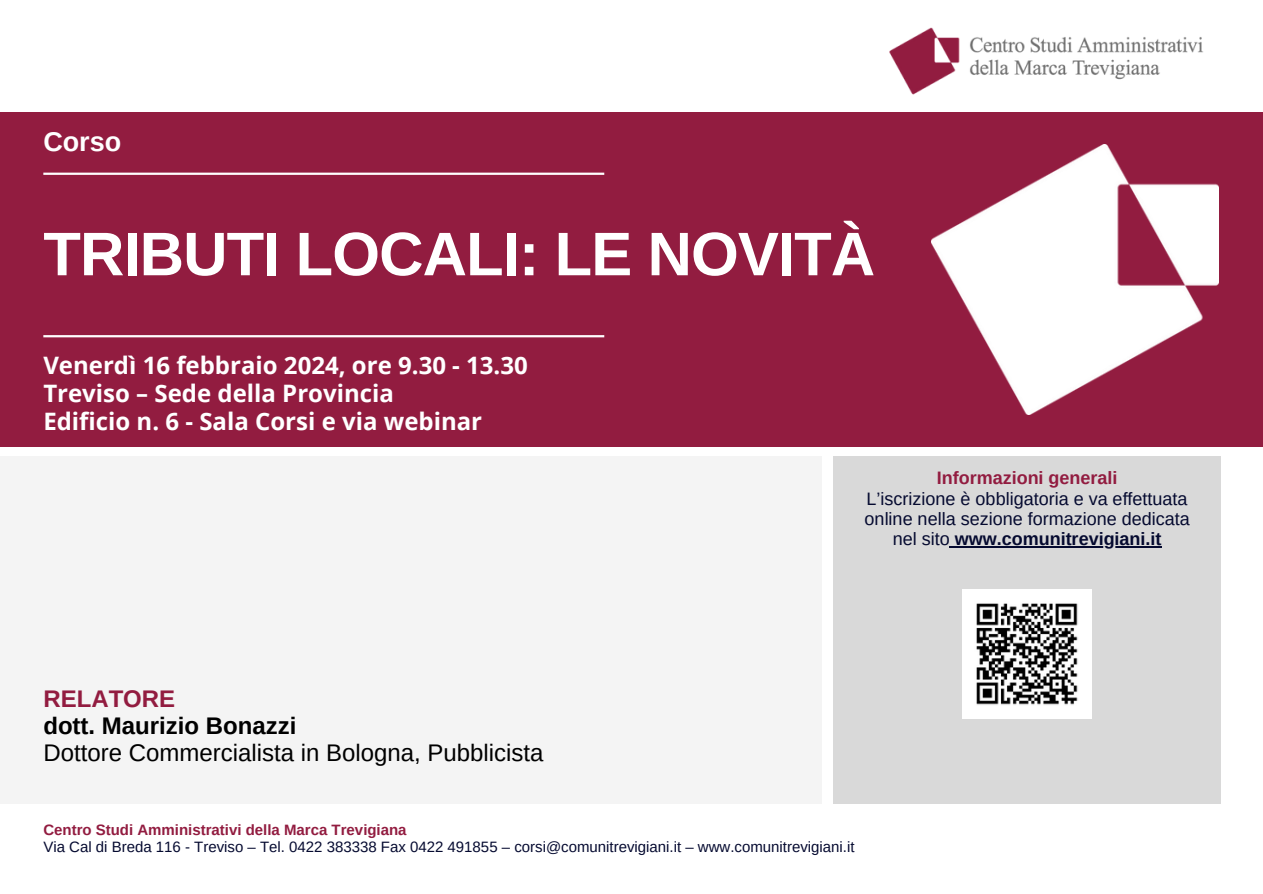
<style>
.page{position:relative;width:1263px;height:894px;background:#fff}
.page>*{position:absolute;margin:0;border:0;box-sizing:border-box;transform-origin:0 0}
.t1{font:700 61.5px "Arimo";letter-spacing:-.015em;color:#fff}
.t2{font:700 27px "Arimo";color:#fff}
.t3{font:700 24px "Open Sans";color:#fff}
.t4{font:24px "Arimo";color:#000}
.t5{font:700 24px "Arimo";color:#000}
.t6{font:700 24px "Arimo";color:#921c40}
.t7{font:18px "Arimo";color:#050a30}
.t8{font:700 18px "Arimo";color:#050a30}
.t9{font:700 18px "Arimo";color:#921c40}
.t10{font:15px "Arimo";color:#050a30}
.t11{font:700 15px "Arimo";color:#921c40}
.s1{font-weight:400}
</style>
<div class="page">
<div style="left:0;top:112px;width:1263px;height:334px;background:#921c40"></div>
<div style="left:0;top:456px;width:822px;height:348px;background:#f4f4f4"></div>
<div style="left:833px;top:456px;width:388px;height:348px;background:#d9d9d9"></div>
<img style="left:889px;top:27px;width:314px;height:68px">
<hr style="left:43px;top:335px;width:561px;height:2px;background:#fff">
<hr style="left:43px;top:172px;width:561px;height:3px;background:#fff">
<img style="left:932px;top:144px;width:287px;height:270px">
<img style="left:962px;top:589px;width:130px;height:129px">
<hr style="left:955px;top:546px;width:207px;height:1px;background:#050a30">
<p class="t2" style="left:43px;top:127px;width:79px">Corso</p>
<p class="t1" style="left:43px;top:219px;width:833px">TRIBUTI LOCALI: LE NOVITÀ</p>
<p class="t3" style="left:43px;top:348px;width:486px">Venerdì 16 febbraio 2024, ore 9.30 - 13.30</p>
<p class="t3" style="left:43px;top:376px;width:352px">Treviso – Sede della Provincia</p>
<p class="t3" style="left:43px;top:404px;width:440px">Edificio n. 6 - Sala Corsi e via webinar</p>
<p class="t9" style="left:937px;top:468px;width:182px">Informazioni generali</p>
<p class="t7" style="left:867px;top:488px;width:322px">L’iscrizione è obbligatoria e va effettuata</p>
<p class="t7" style="left:865px;top:508px;width:327px">online nella sezione formazione dedicata</p>
<p class="t8" style="left:893px;top:528px;width:270px"><span class="s1">nel sito</span> www.comunitrevigiani.it</p>
<p class="t6" style="left:43px;top:685px;width:133px">RELATORE</p>
<p class="t5" style="left:43px;top:712px;width:255px">dott. Maurizio Bonazzi</p>
<p class="t4" style="left:43px;top:739px;width:502px">Dottore Commercialista in Bologna, Pubblicista</p>
<p class="t11" style="left:43px;top:821px;width:365px">Centro Studi Amministrativi della Marca Trevigiana</p>
<p class="t10" style="left:43px;top:838px;width:813px">Via Cal di Breda 116 - Treviso – Tel. 0422 383338 Fax 0422 491855 – corsi@comunitrevigiani.it – www.comunitrevigiani.it</p>
</div>
